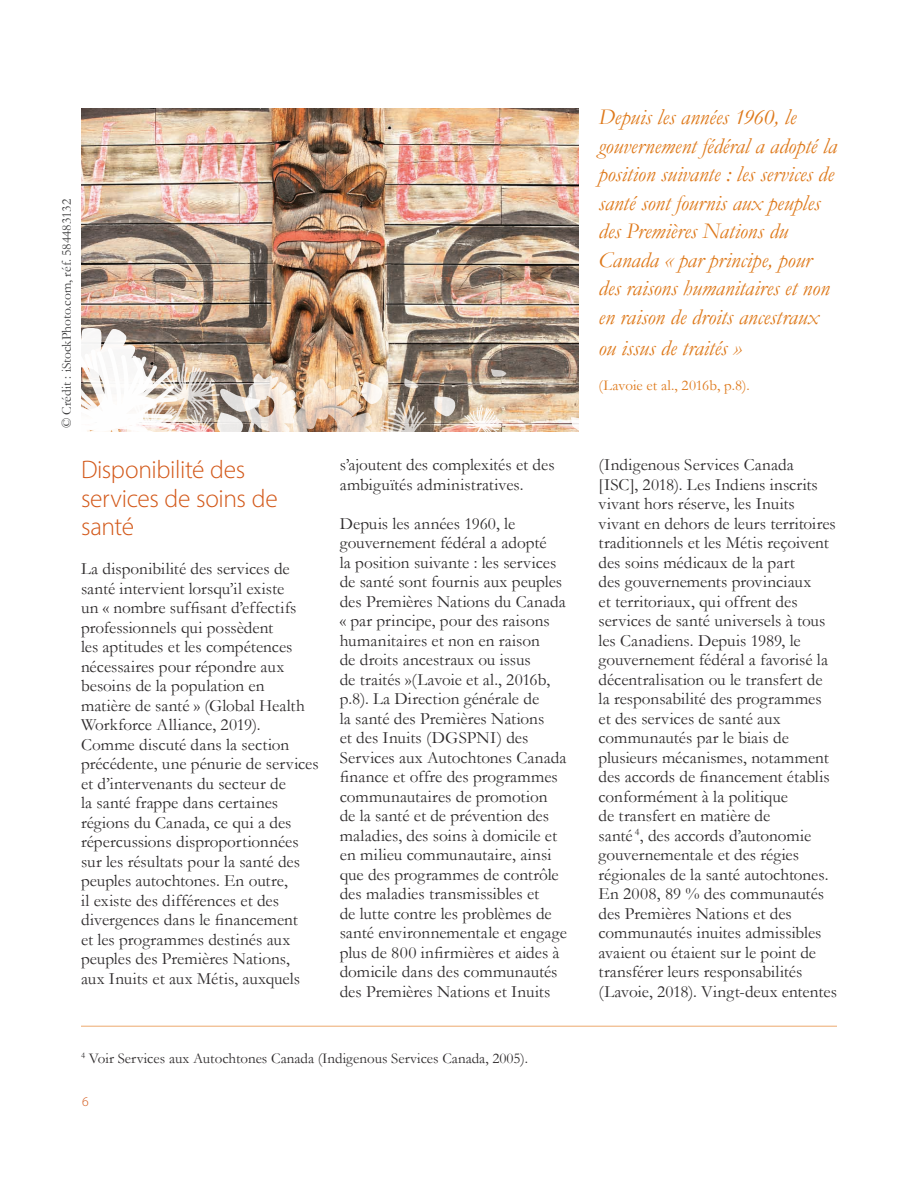
<style>
.page{position:relative;width:918px;height:1188px;background:#fff}
.page>*{position:absolute;margin:0;border:0;box-sizing:border-box;transform-origin:0 0}
.t1{font:300 25.5px/28.5px "Myriad Pro";letter-spacing:-.015em;color:#d3591a}
.t2{font:italic 22.5px/28.5px "Garamond";letter-spacing:-.005em;color:#de791b}
.t3{font:17.25px/19.5px "Garamond";color:#2e2b2c}
.t4{font:15px "Garamond";color:#2e2b2c}
.t5{font:15px "Garamond";color:#de791b}
.t6{font:13.5px "Garamond";color:#3e3e3f}
.t7{font:300 13.5px "Myriad Pro";color:#d3591a}
</style>
<div class="page">
<img style="left:81px;top:108px;width:497px;height:324px">
<svg style="left:571px;top:417px;width:8px;height:15px"></svg>
<img style="left:81px;top:322px;width:425px;height:110px">
<hr style="left:81px;top:1026px;width:756px;height:1px;background:#eda96d">
<p class="t6" style="left:58px;top:428px;width:231px;rotate:-90deg">© Crédit : iStockPhoto.com, réf. 584483132</p>
<h1 class="t1" style="left:81px;top:455px;width:198px">Disponibilité des services de soins de santé</h1>
<p class="t3" style="left:81px;top:559px;width:239px">La disponibilité des services de santé intervient lorsqu’il existe<br>un « nombre suffisant d’effectifs professionnels qui possèdent<br>les aptitudes et les compétences nécessaires pour répondre aux besoins de la population en matière de santé » (Global Health<br>Workforce Alliance, 2019).<br>Comme discuté dans la section précédente, une pénurie de services et d’intervenants du secteur de<br>la santé frappe dans certaines régions du Canada, ce qui a des répercussions disproportionnées sur les résultats pour la santé des peuples autochtones. En outre,<br>il existe des différences et des divergences dans le financement<br>et les programmes destinés aux peuples des Premières Nations,<br>aux Inuits et aux Métis, auxquels</p>
<p class="t3" style="left:340px;top:455px;width:216px">s’ajoutent des complexités et des ambiguïtés administratives.</p>
<p class="t3" style="left:340px;top:513px;width:229px">Depuis les années 1960, le gouvernement fédéral a adopté<br>la position suivante : les services de santé sont fournis aux peuples des Premières Nations du Canada « par principe, pour des raisons humanitaires et non en raison<br>de droits ancestraux ou issus<br>de traités »(Lavoie et al., 2016b, p.8). La Direction générale de<br>la santé des Premières Nations<br>et des Inuits (DGSPNI) des<br>Services aux Autochtones Canada finance et offre des programmes communautaires de promotion de la santé et de prévention des maladies, des soins à domicile et en milieu communautaire, ainsi que des programmes de contrôle des maladies transmissibles et<br>de lutte contre les problèmes de santé environnementale et engage plus de 800 infirmières et aides à domicile dans des communautés des Premières Nations et Inuits</p>
<p class="t4" style="left:81px;top:1048px;width:449px"><sup>4</sup> Voir Services aux Autochtones Canada (Indigenous Services Canada, 2005).</p>
<p class="t7" style="left:82px;top:1094px;width:8px">6</p>
<p class="t2" style="left:598px;top:102px;width:240px">Depuis les années 1960, le gouvernement fédéral a adopté la position suivante : les services de santé sont fournis aux peuples des Premières Nations du<br>Canada « par principe, pour des raisons humanitaires et non en raison de droits ancestraux</p>
<h2 class="t2" style="left:598px;top:333px;width:145px">ou issus de traités »</h2>
<p class="t5" style="left:598px;top:375px;width:153px">(Lavoie et al., 2016b, p.8).</p>
<p class="t3" style="left:598px;top:455px;width:240px">(Indigenous Services Canada [ISC], 2018). Les Indiens inscrits vivant hors réserve, les Inuits vivant en dehors de leurs territoires traditionnels et les Métis reçoivent des soins médicaux de la part<br>des gouvernements provinciaux<br>et territoriaux, qui offrent des services de santé universels à tous les Canadiens. Depuis 1989, le gouvernement fédéral a favorisé la décentralisation ou le transfert de la responsabilité des programmes et des services de santé aux communautés par le biais de plusieurs mécanismes, notamment des accords de financement établis conformément à la politique<br>de transfert en matière de<br>santé <sup>4</sup>, des accords d’autonomie gouvernementale et des régies régionales de la santé autochtones.<br>En 2008, 89 % des communautés des Premières Nations et des communautés inuites admissibles avaient ou étaient sur le point de transférer leurs responsabilités (Lavoie, 2018). Vingt-deux ententes</p>
</div>
